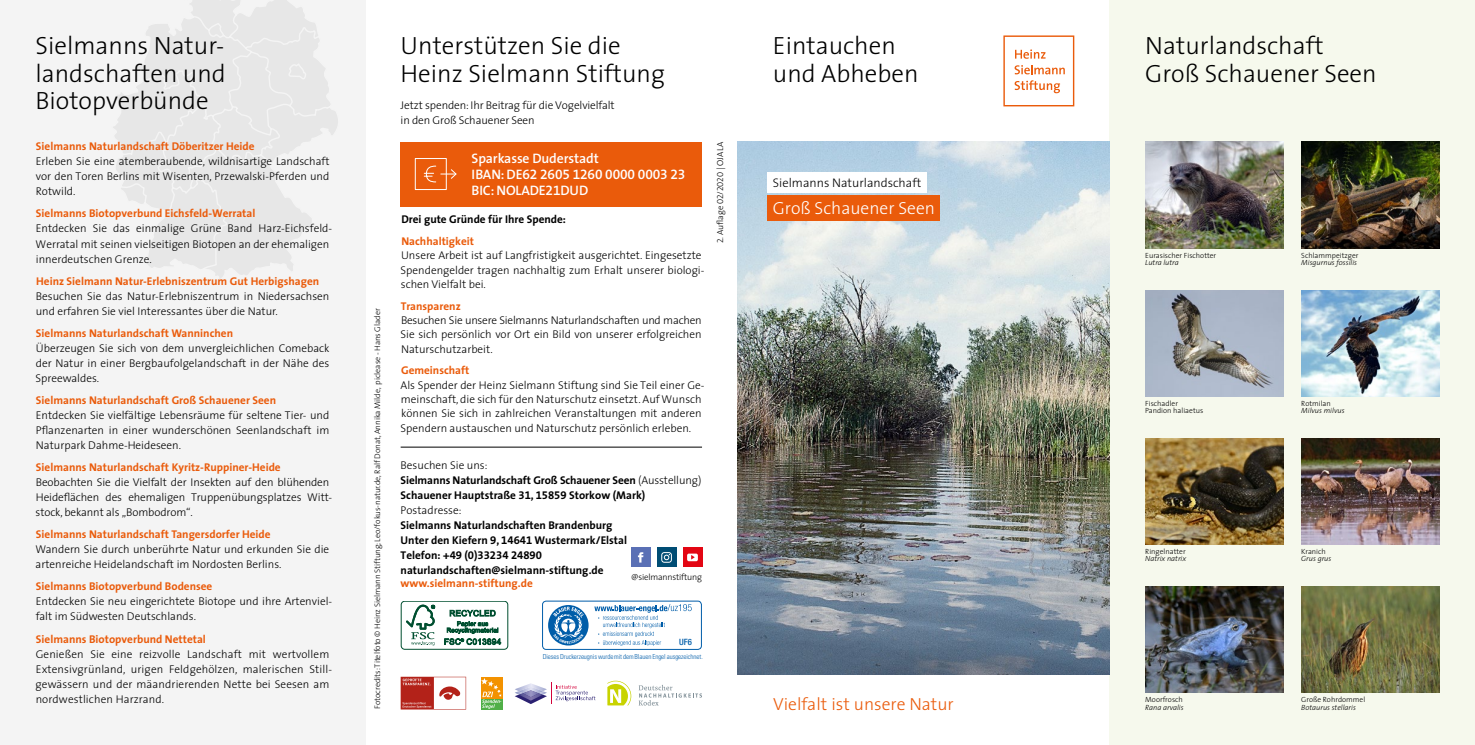
<style>
.page{position:relative;width:1475px;height:745px;background:#fff}
.page>*{position:absolute;margin:0;border:0;box-sizing:border-box;transform-origin:0 0}
.t1{font:300 25px/27.5px "The Sans";color:#000}
.t2{font:300 17.5px "The Sans";color:#ea5b0b}
.t3{font:300 17.5px "The Sans";color:#fff}
.t4{font:600 13.75px "The Sans";letter-spacing:-.01em;color:#fff}
.t5{font:13.75px "The Sans Semi Bold Expert";letter-spacing:-.01em;color:#fff}
.t6{font:300 12.5px "The Sans";color:#000}
.t7{font:300 11.25px/15px "The Sans";color:#000}
.t8{font:700 11.25px "The Sans";color:#ea5b0b}
.t9{font:700 11.25px/15px "The Sans";color:#000}
.t10{font:11.25px "The Sans Bold Expert";color:#000}
.t11{font:300 8.88px "The Sans";letter-spacing:-.02em;color:#000}
.t12{font:300 8.75px "The Sans";color:#000}
.t13{font:500 condensed 8.75px "Helvetica Neue";color:#005da9}
.t14{font:300 8.12px "The Sans";letter-spacing:-.01em;color:#000}
.t15{font:300 7.5px/7.5px "The Sans";color:#000}
.t16{font:italic 300 7.5px "The Sans";color:#000}
.t17{font:500 condensed 7.5px "Helvetica Neue";color:#005da9}
.t18{font:300 condensed 6.88px "Univers LT Std";letter-spacing:-.01em;color:#005da9}
.s1{font-family:"The Sans";font-weight:600}
.s2{font-family:"The Sans Semi Bold Expert";font-weight:400}
.s3{font-weight:300}
.s4{font-family:"The Sans Bold Expert";font-weight:400}
.s5{font-family:"The Sans";font-weight:700}
.s6{font-family:"The Sans Light Caps";font-weight:400}
</style>
<div class="page">
<div style="left:0;top:0;width:365px;height:744px;background:#f4f4f4"></div>
<div style="left:1109px;top:0;width:365px;height:744px;background:#f6f9ed"></div>
<svg style="left:1003px;top:35px;width:71px;height:71px"></svg>
<img style="left:737px;top:142px;width:372px;height:531px">
<div style="left:767px;top:172px;width:159px;height:20px;background:#fff"></div>
<div style="left:767px;top:195px;width:173px;height:26px;background:#ea5b0b"></div>
<div style="left:400px;top:142px;width:302px;height:64px;background:#ea5b0b"></div>
<div style="left:415px;top:158px;width:31px;height:32px;border:1px solid #fff"></div>
<svg style="left:423px;top:165px;width:34px;height:18px"></svg>
<img style="left:1145px;top:142px;width:138px;height:106px">
<img style="left:1301px;top:438px;width:138px;height:106px">
<img style="left:1145px;top:290px;width:138px;height:106px">
<img style="left:1145px;top:586px;width:138px;height:106px">
<hr style="left:400px;top:446px;width:302px;height:1px;background:#000">
<img style="left:1301px;top:586px;width:138px;height:106px">
<img style="left:1301px;top:142px;width:138px;height:106px">
<img style="left:1145px;top:438px;width:138px;height:106px">
<img style="left:1301px;top:290px;width:138px;height:106px">
<svg style="left:113px;top:0;width:225px;height:279px"></svg>
<svg style="left:515px;top:682px;width:80px;height:21px"></svg>
<svg style="left:400px;top:676px;width:66px;height:33px"></svg>
<svg style="left:607px;top:680px;width:24px;height:25px"></svg>
<svg style="left:638px;top:684px;width:64px;height:21px"></svg>
<svg style="left:501px;top:677px;width:1px;height:20px"></svg>
<svg style="left:481px;top:698px;width:21px;height:11px"></svg>
<svg style="left:481px;top:677px;width:20px;height:31px"></svg>
<div style="left:657px;top:547px;width:19px;height:19px;background:#004d74"></div>
<svg style="left:661px;top:552px;width:10px;height:10px"></svg>
<div style="left:631px;top:547px;width:19px;height:19px;background:#5a70b5"></div>
<svg style="left:637px;top:552px;width:6px;height:10px"></svg>
<div style="left:683px;top:547px;width:19px;height:19px;background:#e30613"></div>
<svg style="left:687px;top:553px;width:10px;height:8px"></svg>
<div style="left:401px;top:600px;width:107px;height:49px;border:1px solid #004f30;border-radius:4px"></div>
<svg style="left:406px;top:604px;width:29px;height:41px"></svg>
<svg style="left:444px;top:609px;width:57px;height:35px"></svg>
<div style="left:542px;top:600px;width:159px;height:49px;border:1px solid #005da9;border-radius:4px"></div>
<svg style="left:548px;top:605px;width:40px;height:40px"></svg>
<svg style="left:594px;top:604px;width:97px;height:41px"></svg>
<h1 class="t1" style="left:35px;top:31px;width:192px;text-align:justify">Sielmanns Natur&shy;landschaften und Biotopverbünde</h1>
<p class="t8" style="left:36px;top:137px;width:220px">Sielmanns Naturlandschaft Döberitzer Heide</p>
<p class="t7" style="left:36px;top:153px;width:295px;text-align:justify">Erleben Sie eine atemberaubende, wildnisartige Landschaft vor den Toren Berlins mit Wisenten, Przewalski-Pferden und Rotwild.</p>
<p class="t8" style="left:36px;top:204px;width:221px">Sielmanns Biotopverbund Eichsfeld-Werratal</p>
<p class="t7" style="left:36px;top:221px;width:298px">Entdecken Sie das einmalige Grüne Band Harz-Eichsfeld-<br>Werratal mit seinen vielseitigen Biotopen an der ehemaligen innerdeutschen Grenze.</p>
<p class="t8" style="left:36px;top:271px;width:284px">Heinz Sielmann Natur-Erlebniszentrum Gut Herbigshagen</p>
<p class="t7" style="left:36px;top:288px;width:295px">Besuchen Sie das Natur-Erlebniszentrum in Niedersachsen und erfahren Sie viel Interessantes über die Natur.</p>
<p class="t8" style="left:36px;top:323px;width:199px">Sielmanns Naturlandschaft Wanninchen</p>
<p class="t7" style="left:35px;top:340px;width:295px;text-align:justify">Überzeugen Sie sich von dem unvergleichlichen Comeback der Natur in einer Bergbaufolgelandschaft in der Nähe des Spreewaldes.</p>
<p class="t8" style="left:36px;top:390px;width:241px">Sielmanns Naturlandschaft Groß Schauener Seen</p>
<p class="t7" style="left:36px;top:407px;width:295px;text-align:justify">Entdecken Sie vielfältige Lebensräume für seltene Tier- und Pflanzenarten in einer wunderschönen Seenlandschaft im Naturpark Dahme-Heideseen.</p>
<p class="t8" style="left:36px;top:457px;width:246px">Sielmanns Naturlandschaft Kyritz-Ruppiner-Heide</p>
<p class="t7" style="left:36px;top:474px;width:298px">Beobachten Sie die Vielfalt der Insekten auf den blühenden<br>Heideflächen des ehemaligen Truppenübungsplatzes Witt&shy;stock, bekannt als „Bombodrom“.</p>
<p class="t8" style="left:36px;top:524px;width:236px">Sielmanns Naturlandschaft Tangersdorfer Heide</p>
<p class="t7" style="left:36px;top:541px;width:295px">Wandern Sie durch unberührte Natur und erkunden Sie die artenreiche Heidelandschaft im Nordosten Berlins.</p>
<p class="t8" style="left:36px;top:576px;width:178px">Sielmanns Biotopverbund Bodensee</p>
<p class="t7" style="left:36px;top:593px;width:298px">Entdecken Sie neu eingerichtete Biotope und ihre Artenviel&shy;falt im Südwesten Deutschlands.</p>
<p class="t8" style="left:36px;top:629px;width:171px">Sielmanns Biotopverbund Nettetal</p>
<p class="t7" style="left:36px;top:645px;width:298px">Genießen Sie eine reizvolle Landschaft mit wertvollem Extensivgrünland, urigen Feldgehölzen, malerischen Still&shy;gewässern und der mäandrierenden Nette bei Seesen am nordwestlichen Harzrand.</p>
<p class="t14" style="left:370px;top:708px;width:401px;rotate:-90deg">Fotocredits: Titelfoto © Heinz Sielmann Stiftung; Leo/fokus-natur.de, Ralf Donat, Annika Milde, piclease - Hans Glader</p>
<h1 class="t1" style="left:400px;top:31px;width:266px">Unterstützen Sie die<br>Heinz Sielmann Stiftung</h1>
<h1 class="t1" style="left:1144px;top:31px;width:233px">Naturlandschaft<br>Groß Schauener Seen</h1>
<p class="t7" style="left:400px;top:97px;width:216px">Jetzt spenden: Ihr Beitrag für die Vogelvielfalt in den Groß Schauener Seen</p>
<h1 class="t1" style="left:772px;top:31px;width:147px">Eintauchen und Abheben</h1>
<p class="t4" style="left:471px;top:147px;width:129px">Sparkasse Duderstadt</p>
<p class="t5" style="left:471px;top:163px;width:215px"><span class="s1">IBAN: DE</span>62 2605 1260 0000 0003 23</p>
<p class="t4" style="left:471px;top:179px;width:118px">BIC: NOLADE<span class="s2">21</span>DUD</p>
<p class="t9" style="left:401px;top:212px;width:166px">Drei gute Gründe für Ihre Spende:</p>
<p class="t8" style="left:401px;top:231px;width:74px">Nachhaltigkeit</p>
<p class="t7" style="left:400px;top:248px;width:305px;line-height:14.4px">Unsere Arbeit ist auf Langfristigkeit ausgerichtet. Eingesetzte<br>Spendengelder tragen nachhaltig zum Erhalt unserer biologi&shy;schen Vielfalt bei.</p>
<p class="t8" style="left:400px;top:296px;width:61px">Transparenz</p>
<p class="t7" style="left:400px;top:312px;width:302px;line-height:14.4px;text-align:justify">Besuchen Sie unsere Sielmanns Naturlandschaften und machen Sie sich persönlich vor Ort ein Bild von unserer erfolgreichen Naturschutzarbeit.</p>
<p class="t8" style="left:401px;top:361px;width:70px">Gemeinschaft</p>
<p class="t7" style="left:400px;top:377px;width:305px;line-height:14.4px">Als Spender der Heinz Sielmann Stiftung sind Sie Teil einer Ge&shy;meinschaft, die sich für den Naturschutz einsetzt. Auf Wunsch können Sie sich in zahlreichen Veranstaltungen mit anderen Spendern austauschen und Naturschutz persönlich erleben.</p>
<p class="t9" style="left:400px;top:456px;width:302px"><span class="s3">Besuchen Sie uns:<br></span>Sielmanns Naturlandschaft Groß Schauener Seen <span class="s3">(Ausstellung)<br></span>Schauener Hauptstraße <span class="s4">31</span>, <span class="s4">15859</span> Storkow (Mark)<br><span class="s3">Postadresse:</span></p>
<p class="t9" style="left:400px;top:516px;width:228px">Sielmanns Naturlandschaften Brandenburg<br>Unter den Kiefern <span class="s4">9</span>, <span class="s4">14641</span> Wustermark/Elstal</p>
<p class="t10" style="left:400px;top:545px;width:143px"><span class="s5">Telefon:</span> +49 (0)33234 24890</p>
<p class="t9" style="left:400px;top:561px;width:204px">naturlandschaften@sielmann-stiftung.de</p>
<p class="t8" style="left:400px;top:574px;width:134px">www.sielmann-stiftung.de</p>
<p class="t11" style="left:631px;top:569px;width:72px">@sielmannstiftung</p>
<p class="t12" style="left:712px;top:243px;width:102px;rotate:-90deg"><span class="s6">2.</span> Auflage <span class="s6">02</span>/<span class="s6">2020</span> | OJALA</p>
<p class="t13" style="left:679px;top:636px;width:14px">UF6</p>
<p class="t17" style="left:542px;top:652px;width:151px">Dieses Druckerzeugnis wurde mit dem Blauen Engel</p>
<p class="t18" style="left:542px;top:652px;width:162px">Dieses Druckerzeugnis wurde mit dem Blauen Engel ausgezeichnet.</p>
<p class="t6" style="left:772px;top:172px;width:150px">Sielmanns Naturlandschaft</p>
<h2 class="t3" style="left:772px;top:193px;width:163px">Groß Schauener Seen</h2>
<h2 class="t2" style="left:773px;top:688px;width:182px">Vielfalt ist unsere Natur</h2>
<p class="t15" style="left:1144px;top:251px;width:73px">Eurasischer Fischotter</p>
<p class="t16" style="left:1144px;top:256px;width:35px">Lutra lutra</p>
<p class="t15" style="left:1300px;top:251px;width:59px">Schlammpeitzger</p>
<p class="t16" style="left:1300px;top:256px;width:57px">Misgurnus fossilis</p>
<p class="t15" style="left:1144px;top:399px;width:60px">Fischadler<br>Pandion haliaetus</p>
<p class="t15" style="left:1300px;top:399px;width:31px">Rotmilan</p>
<p class="t16" style="left:1300px;top:404px;width:45px">Milvus milvus</p>
<p class="t15" style="left:1144px;top:547px;width:42px">Ringelnatter</p>
<p class="t16" style="left:1144px;top:552px;width:43px">Natrix natrix</p>
<p class="t15" style="left:1300px;top:547px;width:26px">Kranich</p>
<p class="t16" style="left:1300px;top:552px;width:32px">Grus grus</p>
<p class="t15" style="left:1144px;top:695px;width:39px">Moorfrosch</p>
<p class="t16" style="left:1144px;top:700px;width:40px">Rana arvalis</p>
<p class="t15" style="left:1300px;top:695px;width:65px">Große Rohrdommel</p>
<p class="t16" style="left:1300px;top:700px;width:56px">Botaurus stellaris</p>
</div>
